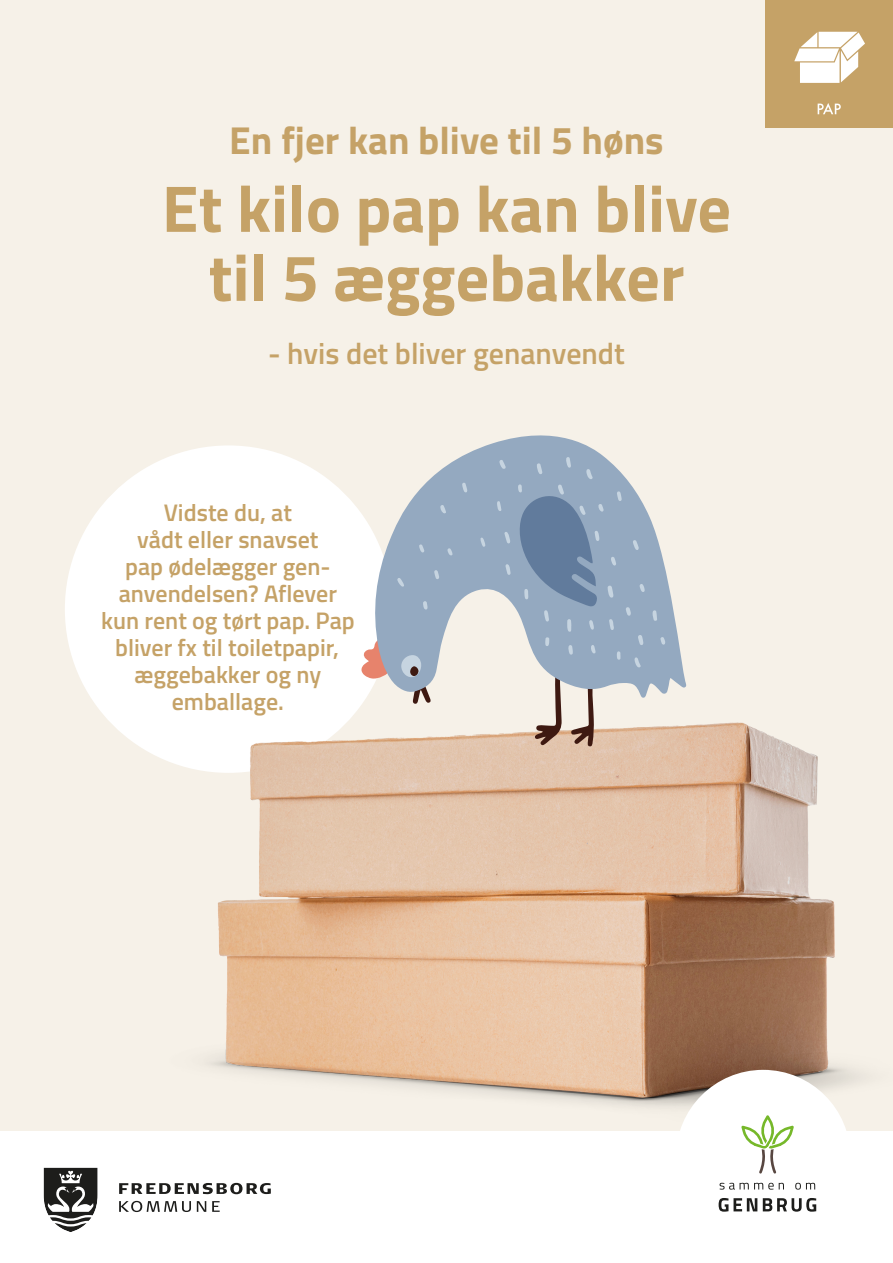
<style>
.page{position:relative;width:893px;height:1263px;background:#fff}
.page>*{position:absolute;margin:0;border:0;box-sizing:border-box;transform-origin:0 0}
.t1{font:700 66px/69px "Titillium";color:#c5a267;text-align:center}
.t2{font:700 39px "Titillium";color:#c5a267}
.t3{font:600 30px "Titillium";color:#c5a267}
.t4{font:600 24px/27px "Titillium";color:#c5a267;text-align:center}
</style>
<div class="page">
<div style="left:0;top:0;width:893px;height:1131px;background:#f6f1e8"></div>
<div style="left:765px;top:0;width:128px;height:128px;background:#c5a267"></div>
<svg style="left:818px;top:103px;width:23px;height:11px"></svg>
<svg style="left:794px;top:32px;width:71px;height:51px"></svg>
<div style="left:65px;top:445px;width:327px;height:328px;background:#fff;border-radius:50%"></div>
<img style="left:110px;top:722px;width:753px;height:407px">
<svg style="left:43px;top:1167px;width:55px;height:65px"></svg>
<svg style="left:119px;top:1183px;width:152px;height:11px"></svg>
<svg style="left:119px;top:1201px;width:72px;height:11px"></svg>
<svg style="left:197px;top:1201px;width:9px;height:11px"></svg>
<svg style="left:212px;top:1201px;width:8px;height:11px"></svg>
<div style="left:676px;top:1070px;width:174px;height:174px;background:#fff;border-radius:50%"></div>
<svg style="left:720px;top:1183px;width:64px;height:6px"></svg>
<svg style="left:795px;top:1183px;width:20px;height:6px"></svg>
<svg style="left:719px;top:1198px;width:38px;height:14px"></svg>
<svg style="left:763px;top:1198px;width:53px;height:14px"></svg>
<svg style="left:741px;top:1115px;width:53px;height:59px"></svg>
<svg style="left:361px;top:649px;width:10px;height:30px"></svg>
<svg style="left:371px;top:435px;width:316px;height:262px;fill:#94a9c0"></svg>
<svg style="left:401px;top:655px;width:30px;height:49px"></svg>
<svg style="left:652px;top:610px;width:6px;height:11px"></svg>
<svg style="left:397px;top:578px;width:7px;height:9px"></svg>
<svg style="left:462px;top:482px;width:5px;height:11px"></svg>
<svg style="left:434px;top:570px;width:5px;height:9px"></svg>
<svg style="left:440px;top:505px;width:6px;height:8px"></svg>
<svg style="left:480px;top:538px;width:5px;height:9px"></svg>
<svg style="left:423px;top:601px;width:5px;height:9px"></svg>
<svg style="left:419px;top:544px;width:5px;height:9px"></svg>
<svg style="left:660px;top:637px;width:5px;height:8px"></svg>
<svg style="left:447px;top:548px;width:6px;height:7px"></svg>
<svg style="left:497px;top:457px;width:148px;height:290px"></svg>
<svg style="left:410px;top:666px;width:9px;height:10px"></svg>
<h2 class="t2" style="left:229px;top:110px;width:436px">En fjer kan blive til 5 høns</h2>
<h1 class="t1" style="left:162px;top:171px;width:571px">Et kilo pap kan blive til 5 æggebakker</h1>
<p class="t3" style="left:268px;top:331px;width:358px">- hvis det bliver genanvendt</p>
<p class="t4" style="left:101px;top:497px;width:255px">Vidste du, at<br>vådt eller snavset<br>pap ødelægger gen&shy;anvendelsen? Aflever kun rent og tørt pap. Pap bliver fx til toiletpapir, æggebakker og ny emballage.</p>
</div>
